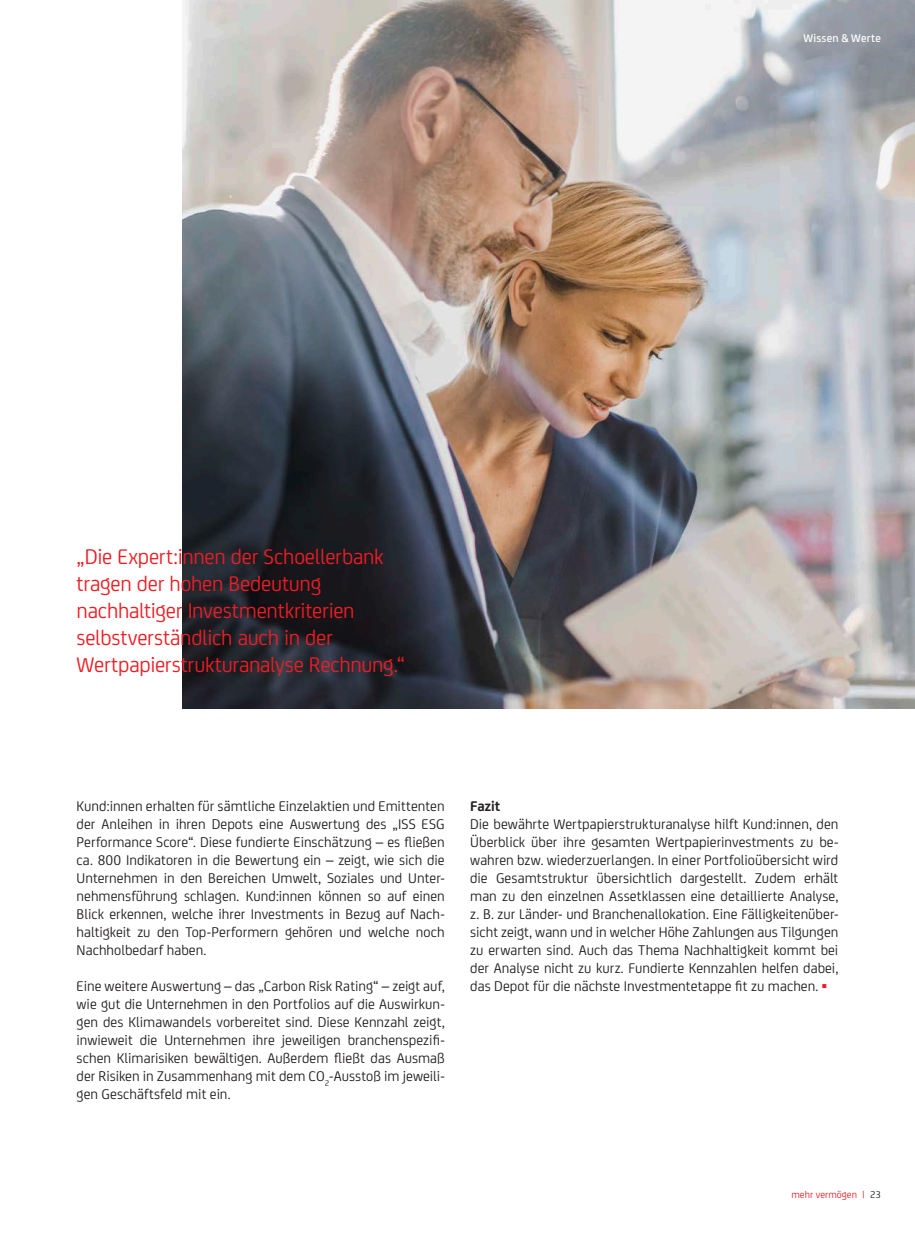
<style>
.page{position:relative;width:915px;height:1234px;background:#fff}
.page>*{position:absolute;margin:0;border:0;box-sizing:border-box;transform-origin:0 0}
.t1{font:22.5px/27px "Uni Credit";letter-spacing:-.015em;color:#ee1d23}
.t2{font:15px/18px "Uni Credit";letter-spacing:.005em;color:#231f20;text-align:justify}
.t3{font:700 15px "Uni Credit";color:#231f20}
.t4{font:500 12px "Uni Credit";letter-spacing:.01em;color:#fff}
.t5{font:10.5px "Uni Credit";color:#ee1d23}
.s1{font-family:"Arial";font-weight:700;color:#ee1d23}
.s2{color:#231f20}
</style>
<div class="page">
<img style="left:182px;top:0;width:732px;height:708px">
<p class="t4" style="left:803px;top:29px;width:79px">Wissen &amp; Werte</p>
<h1 class="t1" style="left:77px;top:541px;width:330px">„Die Expert:innen der Schoellerbank tragen der hohen Bedeutung nachhaltiger Investmentkriterien selbstverständlich auch in der Wertpapierstrukturanalyse Rechnung.“</h1>
<p class="t2" style="left:77px;top:795px;width:369px">Kund:innen erhalten für sämtliche Einzelaktien und Emittenten der Anleihen in ihren Depots eine Auswertung des „ISS ESG Performance Score“. Diese fundierte Einschätzung – es fließen ca. 800 Indikatoren in die Bewertung ein – zeigt, wie sich die Unternehmen in den Bereichen Umwelt, Soziales und Unter&shy;nehmensführung schlagen. Kund:innen können so auf einen Blick erkennen, welche ihrer Investments in Bezug auf Nach&shy;haltigkeit zu den Top-Performern gehören und welche noch Nachholbedarf haben.</p>
<p class="t2" style="left:77px;top:975px;width:369px">Eine weitere Auswertung – das „Carbon Risk Rating“ – zeigt auf, wie gut die Unternehmen in den Portfolios auf die Auswirkun&shy;gen des Klimawandels vorbereitet sind. Diese Kennzahl zeigt, inwieweit die Unternehmen ihre jeweiligen branchenspezifi&shy;schen Klimarisiken bewältigen. Außerdem fließt das Ausmaß der Risiken in Zusammenhang mit dem CO<sub>2</sub>-Ausstoß im jeweili&shy;gen Geschäftsfeld mit ein.</p>
<p class="t3" style="left:470px;top:794px;width:31px">Fazit</p>
<p class="t2" style="left:470px;top:813px;width:369px">Die bewährte Wertpapierstrukturanalyse hilft Kund:innen, den Überblick über ihre gesamten Wertpapierinvestments zu be&shy;wahren bzw. wiederzuerlangen. In einer Portfolioübersicht wird die Gesamtstruktur übersichtlich dargestellt. Zudem erhält man zu den einzelnen Assetklassen eine detaillierte Analyse, z. B. zur Länder- und Branchenallokation. Eine Fälligkeitenüber&shy;sicht zeigt, wann und in welcher Höhe Zahlungen aus Tilgungen zu erwarten sind. Auch das Thema Nachhaltigkeit kommt bei der Analyse nicht zu kurz. Fundierte Kennzahlen helfen dabei, das Depot für die nächste Investmentetappe fit zu machen. <span class="s1">▪</span></p>
<p class="t5" style="left:791px;top:1186px;width:91px">mehr vermögen | <span class="s2">23</span></p>
</div>
